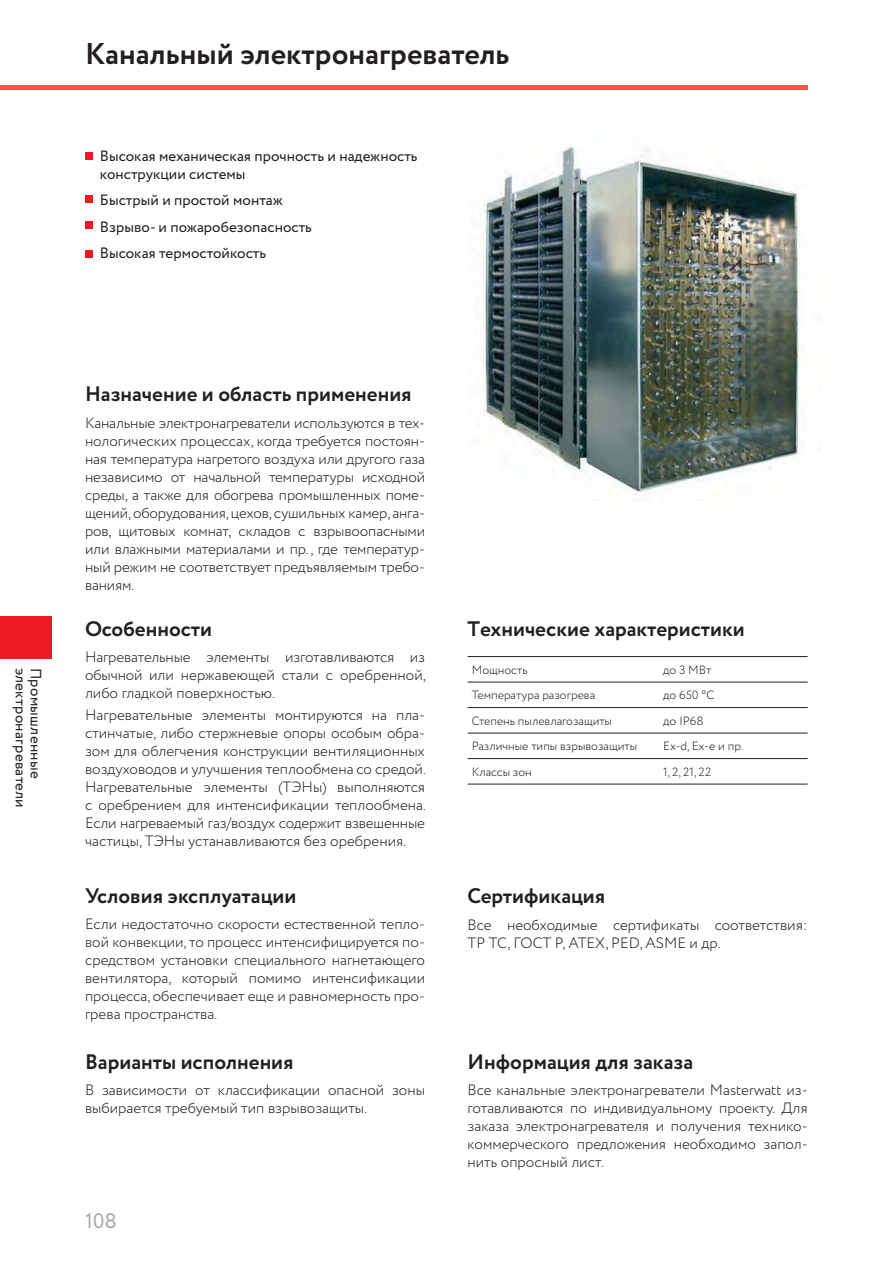
<style>
.page{position:relative;width:893px;height:1263px;background:#fff}
.page>*{position:absolute;margin:0;border:0;box-sizing:border-box;transform-origin:0 0}
.t1{font:700 30px "Circe";color:#231f20}
.t2{font:700 21px "Circe";color:#231f20}
.t3{font:21px "Circe";color:#a7a9ac}
.t4{font:300 15px/18px "Circe";color:#231f20;text-align:justify}
.t5{font:15px/26.5px "Circe";color:#231f20}
.t6{font:15px "Circe";letter-spacing:.02em;color:#231f20}
.t7{font:300 12px "Circe";color:#231f20}
</style>
<div class="page">
<div style="left:0;top:85px;width:808px;height:5px;background:#f15a40"></div>
<div style="left:0;top:617px;width:51px;height:42px;background:#ed1c24"></div>
<img style="left:480px;top:146px;width:324px;height:349px">
<div style="left:85px;top:152px;width:8px;height:8px;background:#ed1c24"></div>
<div style="left:85px;top:195px;width:8px;height:8px;background:#ed1c24"></div>
<div style="left:85px;top:221px;width:8px;height:8px;background:#ed1c24"></div>
<div style="left:85px;top:250px;width:8px;height:8px;background:#ed1c24"></div>
<hr style="left:468px;top:656px;width:340px;height:1px;background:#231f20">
<hr style="left:468px;top:682px;width:340px;height:1px;background:#231f20">
<hr style="left:468px;top:707px;width:340px;height:1px;background:#231f20">
<hr style="left:468px;top:733px;width:340px;height:1px;background:#231f20">
<hr style="left:468px;top:758px;width:340px;height:1px;background:#231f20">
<hr style="left:468px;top:784px;width:340px;height:1px;background:#231f20">
<h1 class="t1" style="left:85px;top:44px;width:426px">Канальный электронагреватель</h1>
<p class="t5" style="left:100px;top:149px;width:319px;line-height:18px">Высокая механическая прочность и надежность конструкции системы</p>
<p class="t5" style="left:100px;top:190px;width:214px">Быстрый и простой монтаж<br>Взрыво- и пожаробезопасность<br>Высокая термостойкость</p>
<p class="t6" style="left:26px;top:668px;width:142px;rotate:90deg">электронагреватели</p>
<p class="t6" style="left:41px;top:668px;width:113px;rotate:90deg">Промышленные</p>
<h2 class="t2" style="left:85px;top:387px;width:328px">Назначение и область применения</h2>
<p class="t4" style="left:85px;top:413px;width:342px">Канальные электронагреватели используются в тех&shy;нологических процессах, когда требуется постоян&shy;ная температура нагретого воздуха или другого газа независимо от начальной температуры исходной среды, а также для обогрева промышленных поме&shy;щений, оборудования, цехов, сушильных камер, анга&shy;ров, щитовых комнат, складов с взрывоопасными или влажными материалами и пр., где температур&shy;ный режим не соответствует предъ являемым требо&shy;ваниям.</p>
<h2 class="t2" style="left:85px;top:621px;width:129px">Особенности</h2>
<p class="t4" style="left:85px;top:648px;width:342px">Нагревательные элементы изготавливаются из обычной или нержавеющей стали с оребренной, либо гладкой поверхностью.</p>
<p class="t4" style="left:85px;top:706px;width:342px">Нагревательные элементы монтируются на пла&shy;стинчатые, либо стержневые опоры особым обра&shy;зом для облегчения конструкции вентиляционных воздуховодов и улучшения теплообмена со средой.<br>Нагревательные элементы (ТЭНы) выполняются с оребрением для интенсификации теплообмена.<br>Если нагреваемый газ/воздух содержит взвешенные частицы, ТЭНы устанавливаются без оребрения.</p>
<h2 class="t2" style="left:85px;top:888px;width:213px">Условия эксплуатации</h2>
<p class="t4" style="left:85px;top:915px;width:342px">Если недостаточно скорости естественной тепло&shy;вой конвекции, то процесс интенсифицируется по&shy;средством установки специального нагнетающего вентилятора, который помимо интенсификации процесса, обеспечивает еще и равномерность про&shy;грева пространства.</p>
<h2 class="t2" style="left:85px;top:1054px;width:210px">Варианты исполнения</h2>
<p class="t4" style="left:85px;top:1081px;width:342px">В зависимости от классификации опасной зоны выбирается требуемый тип взрывозащиты.</p>
<h2 class="t3" style="left:85px;top:1213px;width:33px">108</h2>
<h2 class="t2" style="left:468px;top:621px;width:279px">Tехнические характеристики</h2>
<p class="t7" style="left:472px;top:663px;width:57px">Мощность</p>
<p class="t7" style="left:663px;top:663px;width:50px">до 3 МВт</p>
<p class="t7" style="left:472px;top:688px;width:125px">Температура разогрева</p>
<p class="t7" style="left:663px;top:688px;width:53px">до 650 °С</p>
<p class="t7" style="left:472px;top:714px;width:142px">Степень пылевлагозащиты</p>
<p class="t7" style="left:663px;top:714px;width:42px">до IP68</p>
<p class="t7" style="left:472px;top:739px;width:167px">Различные типы взрывозащиты</p>
<p class="t7" style="left:663px;top:739px;width:82px">Ex-d, Ex-e и пр.</p>
<p class="t7" style="left:472px;top:765px;width:62px">Классы зон</p>
<p class="t7" style="left:663px;top:765px;width:50px">1, 2, 21, 22</p>
<h2 class="t2" style="left:468px;top:889px;width:139px">Сертификация</h2>
<p class="t4" style="left:468px;top:916px;width:342px">Все необходимые сертификаты соответствия:<br>ТР ТС, ГОСТ Р, ATEX, PED, ASME и др.</p>
<h2 class="t2" style="left:468px;top:1054px;width:227px">Информация для заказа</h2>
<p class="t4" style="left:468px;top:1081px;width:342px">Все канальные электронагреватели Masterwatt из&shy;готавливаются по индивидуальному проекту. Для заказа электронагревателя и получения технико&shy;коммерческого предложения необходимо запол&shy;нить опросный лист.</p>
</div>
